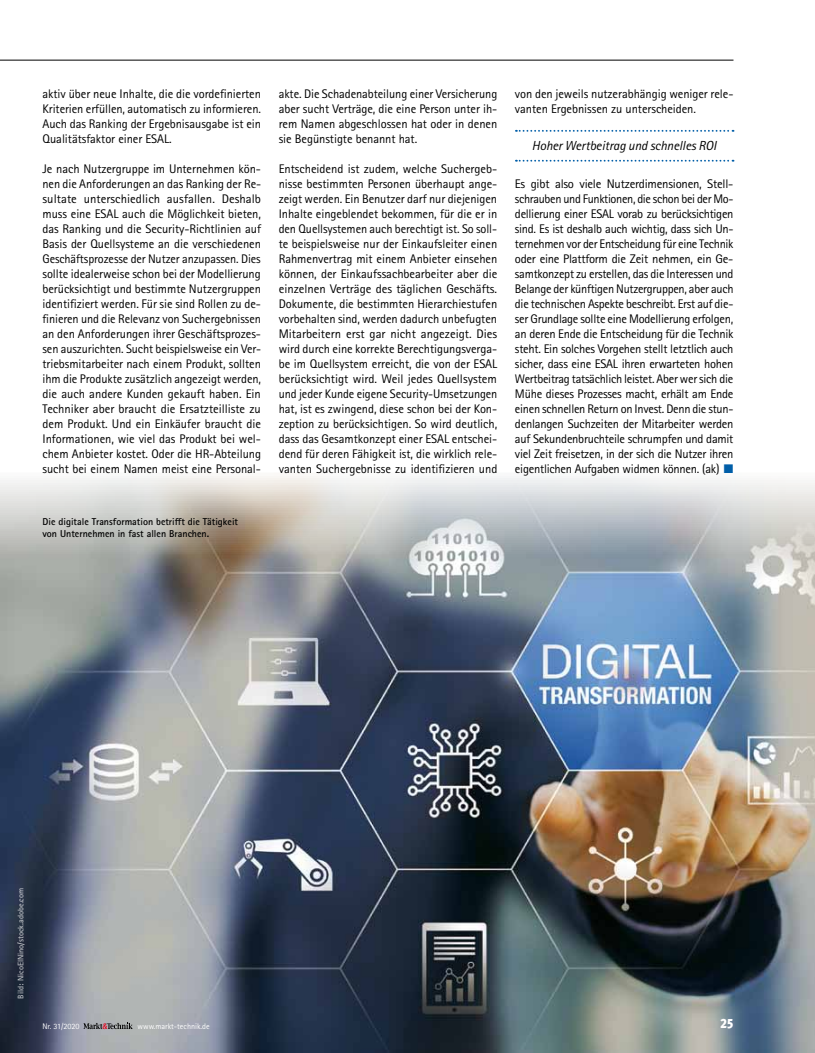
<style>
.page{position:relative;width:815px;height:1053px;background:#fff}
.page>*{position:absolute;margin:0;border:0;box-sizing:border-box;transform-origin:0 0}
.t1{font:900 13.38px "Meta OT";color:#fff;scale:.91 1}
.t2{font:italic 13.12px "Rotis Sans Serif Pro";letter-spacing:-.005em;color:#000}
.t3{font:12.5px/15px "Rotis Sans Serif Pro";letter-spacing:-.005em;color:#000;text-align:justify}
.t4{font:700 10px/11.2px "Rotis Sans Serif Pro";color:#000}
.t5{font:700 8.12px "Rotis Sans Serif Pro";color:#fff}
.t6{font:8.12px "Rotis Sans Serif Pro";color:#fff}
.s1{color:#005ea8}
</style>
<div class="page">
<hr style="left:0;top:60px;width:733px;height:1px;background:#000">
<img style="left:0;top:476px;width:815px;height:576px">
<svg style="left:83px;top:1022px;width:50px;height:7px"></svg>
<svg style="left:516px;top:130px;width:218px;height:2px"></svg>
<svg style="left:516px;top:160px;width:218px;height:2px"></svg>
<p class="t3" style="left:43px;top:87px;width:220px">aktiv über neue Inhalte, die die vordefinierten Kriterien erfüllen, automatisch zu informieren.<br>Auch das Ranking der Ergebnisausgabe ist ein Qualitätsfaktor einer ESAL.</p>
<p class="t3" style="left:43px;top:162px;width:220px">Je nach Nutzergruppe im Unternehmen kön&shy;nen die Anforderungen an das Ranking der Re&shy;sultate unterschiedlich ausfallen. Deshalb muss eine ESAL auch die Möglichkeit bieten, das Ranking und die Security-Richtlinien auf Basis der Quellsysteme an die verschiedenen Geschäftsprozesse der Nutzer anzupassen. Dies sollte idealerweise schon bei der Modellierung berücksichtigt und bestimmte Nutzergruppen identifiziert werden. Für sie sind Rollen zu de&shy;finieren und die Relevanz von Suchergebnissen an den Anforderungen ihrer Geschäftsprozes&shy;sen auszurichten. Sucht beispielsweise ein Ver&shy;triebsmitarbeiter nach einem Produkt, sollten ihm die Produkte zusätzlich angezeigt werden, die auch andere Kunden gekauft haben. Ein Techniker aber braucht die Ersatzteilliste zu dem Produkt. Und ein Einkäufer braucht die Informationen, wie viel das Produkt bei wel&shy;chem Anbieter kostet. Oder die HR-Abteilung sucht bei einem Namen meist eine Personal-</p>
<p class="t4" style="left:43px;top:516px;width:197px">Die digitale Transformation betrifft die Tätigkeit von Unternehmen in fast allen Branchen.</p>
<p class="t3" style="left:279px;top:87px;width:220px">akte. Die Schadenabteilung einer Versicherung aber sucht Verträge, die eine Person unter ih&shy;rem Namen abgeschlossen hat oder in denen sie Begünstigte benannt hat.</p>
<p class="t3" style="left:279px;top:162px;width:220px">Entscheidend ist zudem, welche Suchergeb&shy;nisse bestimmten Personen überhaupt ange&shy;zeigt werden. Ein Benutzer darf nur diejenigen Inhalte eingeblendet bekommen, für die er in den Quellsystemen auch berechtigt ist. So soll&shy;te beispielsweise nur der Einkaufsleiter einen Rahmenvertrag mit einem Anbieter einsehen können, der Einkaufssachbearbeiter aber die einzelnen Verträge des täglichen Geschäfts.<br>Dokumente, die bestimmten Hierarchiestufen vorbehalten sind, werden dadurch unbefugten Mitarbeitern erst gar nicht angezeigt. Dies wird durch eine korrekte Berechtigungsverga&shy;be im Quellsystem erreicht, die von der ESAL berücksichtigt wird. Weil jedes Quellsystem und jeder Kunde eigene Security-Umsetzungen hat, ist es zwingend, diese schon bei der Kon&shy;zeption zu berücksichtigen. So wird deutlich, dass das Gesamtkonzept einer ESAL entschei&shy;dend für deren Fähigkeit ist, die wirklich rele&shy;vanten Suchergebnisse zu identifizieren und</p>
<p class="t3" style="left:515px;top:87px;width:220px">von den jeweils nutzerabhängig weniger rele&shy;vanten Ergebnissen zu unterscheiden.</p>
<p class="t2" style="left:532px;top:137px;width:186px">Hoher Wertbeitrag und schnelles ROI</p>
<p class="t3" style="left:515px;top:177px;width:220px">Es gibt also viele Nutzerdimensionen, Stell&shy;schrauben und Funktionen, die schon bei der Mo&shy;dellierung einer ESAL vorab zu berücksichtigen sind. Es ist deshalb auch wichtig, dass sich Un&shy;ternehmen vor der Entscheidung für eine Technik oder eine Plattform die Zeit nehmen, ein Ge&shy;samtkonzept zu erstellen, das die Interessen und Belange der künftigen Nutzergruppen, aber auch die technischen Aspekte beschreibt. Erst auf die&shy;ser Grundlage sollte eine Modellierung erfolgen, an deren Ende die Entscheidung für die Technik steht. Ein solches Vorgehen stellt letztlich auch sicher, dass eine ESAL ihren erwarteten hohen Wertbeitrag tatsächlich leistet. Aber wer sich die Mühe dieses Prozesses macht, erhält am Ende einen schnellen Return on Invest. Denn die stun&shy;denlangen Suchzeiten der Mitarbeiter werden auf Sekundenbruchteile schrumpfen und damit viel Zeit freisetzen, in der sich die Nutzer ihren eigentlichen Aufgaben widmen können. (ak) <span class="s1">■</span></p>
<p class="t5" style="left:16px;top:998px;width:112px;rotate:-90deg">Bild: NicoElNino/stock.adobe.com</p>
<p class="t6" style="left:43px;top:1021px;width:38px">Nr. 31/2020</p>
<p class="t6" style="left:138px;top:1021px;width:74px">www.markt-technik.de</p>
<p class="t1" style="left:720px;top:1015px;width:16px">25</p>
</div>
